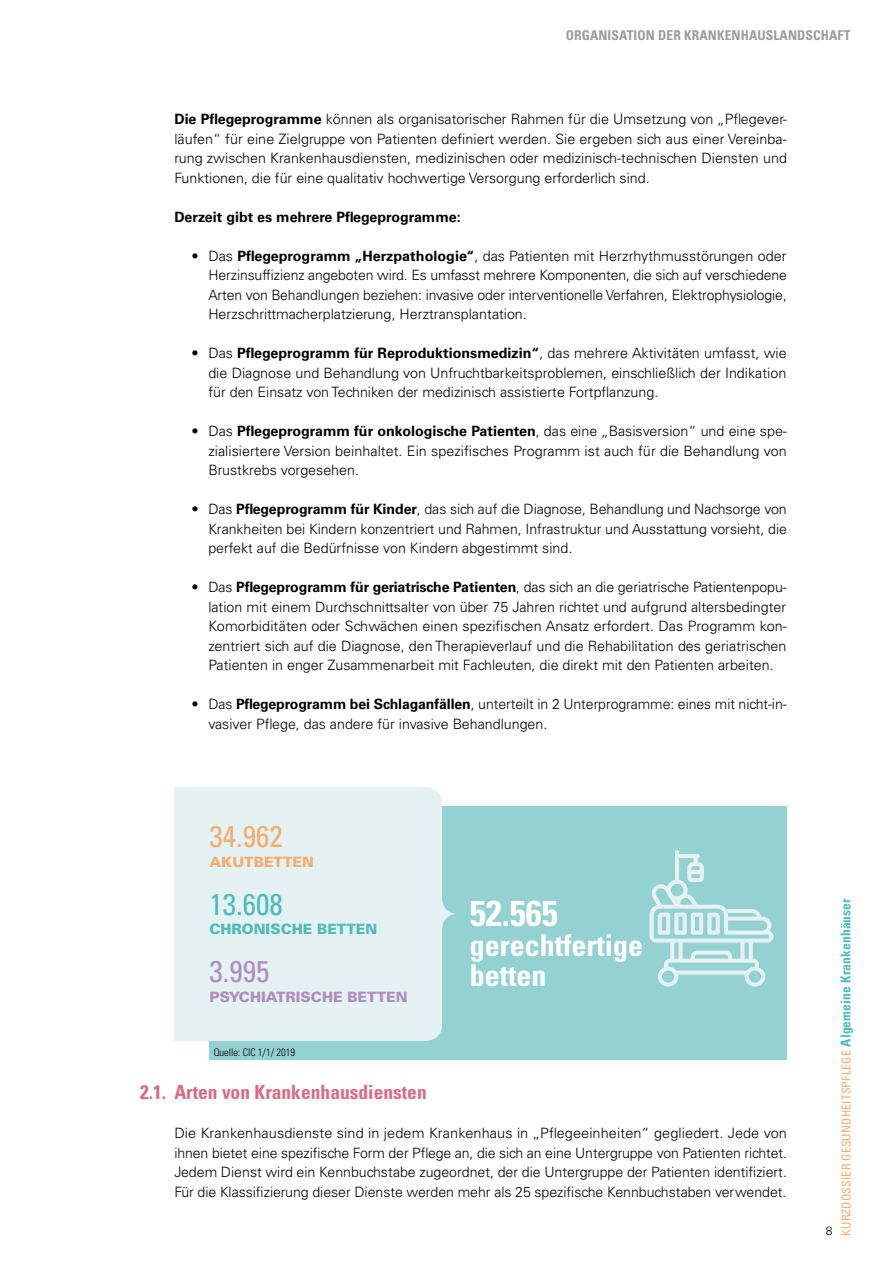
<style>
.page{position:relative;width:893px;height:1263px;background:#fff}
.page>*{position:absolute;margin:0;border:0;box-sizing:border-box;transform-origin:0 0}
.t1{font:700 condensed 36px "Univers LT Std";color:#fff}
.t2{font:700 condensed 30px/30px "Univers LT Std";color:#fff}
.t3{font:condensed 30px "Univers LT Std";color:#f6ac6e}
.t4{font:condensed 30px "Univers LT Std";color:#4fbbbc}
.t5{font:condensed 30px "Univers LT Std";color:#b18cc0}
.t6{font:700 condensed 19.5px "Univers LT Std";color:#dc6984}
.t7{font:300 14.25px/19.5px "Univers LT Std";color:#000;text-align:justify}
.t8{font:700 14.25px "Univers LT Std";color:#000}
.t9{font:900 14.25px "Univers LT Std";color:#b18cc0}
.t10{font:900 14.25px "Univers LT Std";color:#4fbbbc}
.t11{font:900 14.25px "Univers LT Std";color:#f6ac6e}
.t12{font:700 condensed 13.5px "Univers LT Std";color:#9c9c9c}
.t13{font:condensed 12px "Univers LT Std";letter-spacing:.01em;color:#f6ac6e}
.t14{font:300 12px "Univers LT Std";color:#000}
.t15{font:300 condensed 10.5px "Univers LT Std";color:#000}
.s1{font-weight:700}
.s2{font-weight:700;font-size:13.5px;color:#4fbbbc}
</style>
<div class="page">
<div style="left:209px;top:807px;width:578px;height:253px;background:#94d1d2"></div>
<svg style="left:427px;top:787px;width:30px;height:254px"></svg>
<div style="left:174px;top:787px;width:253px;height:254px;background:#e5f2f3"></div>
<hr style="left:675px;top:850px;width:4px;height:33px;background:#e5f2f3;border-radius:2px">
<hr style="left:675px;top:854px;width:25px;height:4px;background:#e5f2f3;border-radius:2px">
<div style="left:693px;top:854px;width:5px;height:12px;background:#e5f2f3;border-radius:2px"></div>
<svg style="left:649px;top:862px;width:124px;height:124px"></svg>
<p class="t12" style="left:566px;top:26px;width:17px">Organisation</p>
<p class="t12" style="left:658px;top:26px;width:9px">der</p>
<p class="t12" style="left:684px;top:26px;width:17px">Krankenhauslandschaft</p>
<p class="t7" style="left:174px;top:109px;width:614px"><span class="s1">Die Pflegeprogramme</span> können als organisatorischer Rahmen für die Umsetzung von „Pflegever&shy;läufen“ für eine Zielgruppe von Patienten definiert werden. Sie ergeben sich aus einer Vereinba&shy;rung zwischen Krankenhausdiensten, medizinischen oder medizinisch-technischen Diensten und Funktionen, die für eine qualitativ hochwertige Versorgung erforderlich sind.</p>
<p class="t8" style="left:174px;top:208px;width:288px">Derzeit gibt es mehrere Pflegeprogramme:</p>
<p class="t7" style="left:208px;top:246px;width:580px;text-indent:-17px">• Das <span class="s1">Pflegeprogramm „Herzpathologie“</span>, das Patienten mit Herzrhythmusstörungen oder Herzinsuffizienz angeboten wird. Es umfasst mehrere Komponenten, die sich auf verschiedene Arten von Behandlungen beziehen: invasive oder interventionelle Verfahren, Elektrophysiologie, Herzschrittmacherplatzierung, Herztransplantation.</p>
<p class="t7" style="left:208px;top:343px;width:580px;text-indent:-17px">• Das <span class="s1">Pflegeprogramm für Reproduktionsmedizin“</span>, das mehrere Aktivitäten umfasst, wie die Diagnose und Behandlung von Unfruchtbarkeitsproblemen, einschließlich der Indikation für den Einsatz von Techniken der medizinisch assistierte Fortpflanzung.</p>
<p class="t7" style="left:208px;top:421px;width:580px;text-indent:-17px">• Das <span class="s1">Pflegeprogramm für onkologische Patienten</span>, das eine „Basisversion“ und eine spe&shy;zialisiertere Version beinhaltet. Ein spezifisches Programm ist auch für die Behandlung von Brustkrebs vorgesehen.</p>
<p class="t7" style="left:208px;top:499px;width:580px;text-indent:-17px">• Das <span class="s1">Pflegeprogramm für Kinder</span>, das sich auf die Diagnose, Behandlung und Nachsorge von Krankheiten bei Kindern konzentriert und Rahmen, Infrastruktur und Ausstattung vorsieht, die perfekt auf die Bedürfnisse von Kindern abgestimmt sind.</p>
<p class="t7" style="left:208px;top:577px;width:580px;text-indent:-17px">• Das <span class="s1">Pflegeprogramm für geriatrische Patienten</span>, das sich an die geriatrische Patientenpopu&shy;lation mit einem Durchschnittsalter von über 75 Jahren richtet und aufgrund altersbedingter Komorbiditäten oder Schwächen einen spezifischen Ansatz erfordert. Das Programm kon&shy;zentriert sich auf die Diagnose, den Therapieverlauf und die Rehabilitation des geriatrischen Patienten in enger Zusammenarbeit mit Fachleuten, die direkt mit den Patienten arbeiten.</p>
<p class="t7" style="left:208px;top:694px;width:580px;text-indent:-17px">• Das <span class="s1">Pflegeprogramm bei Schlaganfällen</span>, unterteilt in 2 Unterprogramme: eines mit nicht-in&shy;vasiver Pflege, das andere für invasive Behandlungen.</p>
<h2 class="t3" style="left:209px;top:818px;width:75px">34.962</h2>
<p class="t11" style="left:209px;top:853px;width:106px">AKUTBETTEN</p>
<h2 class="t4" style="left:209px;top:885px;width:75px">13.608</h2>
<p class="t10" style="left:209px;top:920px;width:169px">CHRONISCHE BETTEN</p>
<h2 class="t5" style="left:209px;top:952px;width:61px">3.995</h2>
<p class="t9" style="left:209px;top:987px;width:200px">PSYCHIATRISCHE BETTEN</p>
<p class="t15" style="left:214px;top:1046px;width:83px">Quelle: CIC 1/1/ 2019</p>
<h1 class="t1" style="left:470px;top:891px;width:89px">52.565</h1>
<h2 class="t2" style="left:470px;top:931px;width:175px">gerechtfertige betten</h2>
<h3 class="t6" style="left:140px;top:1080px;width:288px">2.1. Arten von Krankenhausdiensten</h3>
<p class="t7" style="left:174px;top:1123px;width:614px">Die Krankenhausdienste sind in jedem Krankenhaus in „Pflegeeinheiten“ gegliedert. Jede von ihnen bietet eine spezifische Form der Pflege an, die sich an eine Untergruppe von Patienten richtet.<br>Jedem Dienst wird ein Kennbuchstabe zugeordnet, der die Untergruppe der Patienten identifiziert.<br>Für die Klassifizierung dieser Dienste werden mehr als 25 spezifische Kennbuchstaben verwendet.</p>
<p class="t14" style="left:826px;top:1223px;width:8px">8</p>
<p class="t13" style="left:839px;top:1236px;width:339px;rotate:-90deg">KURZDOSSIER GESUNDHEITSPFLEGE <span class="s2">Algemeine Krankenhäuser</span></p>
</div>
